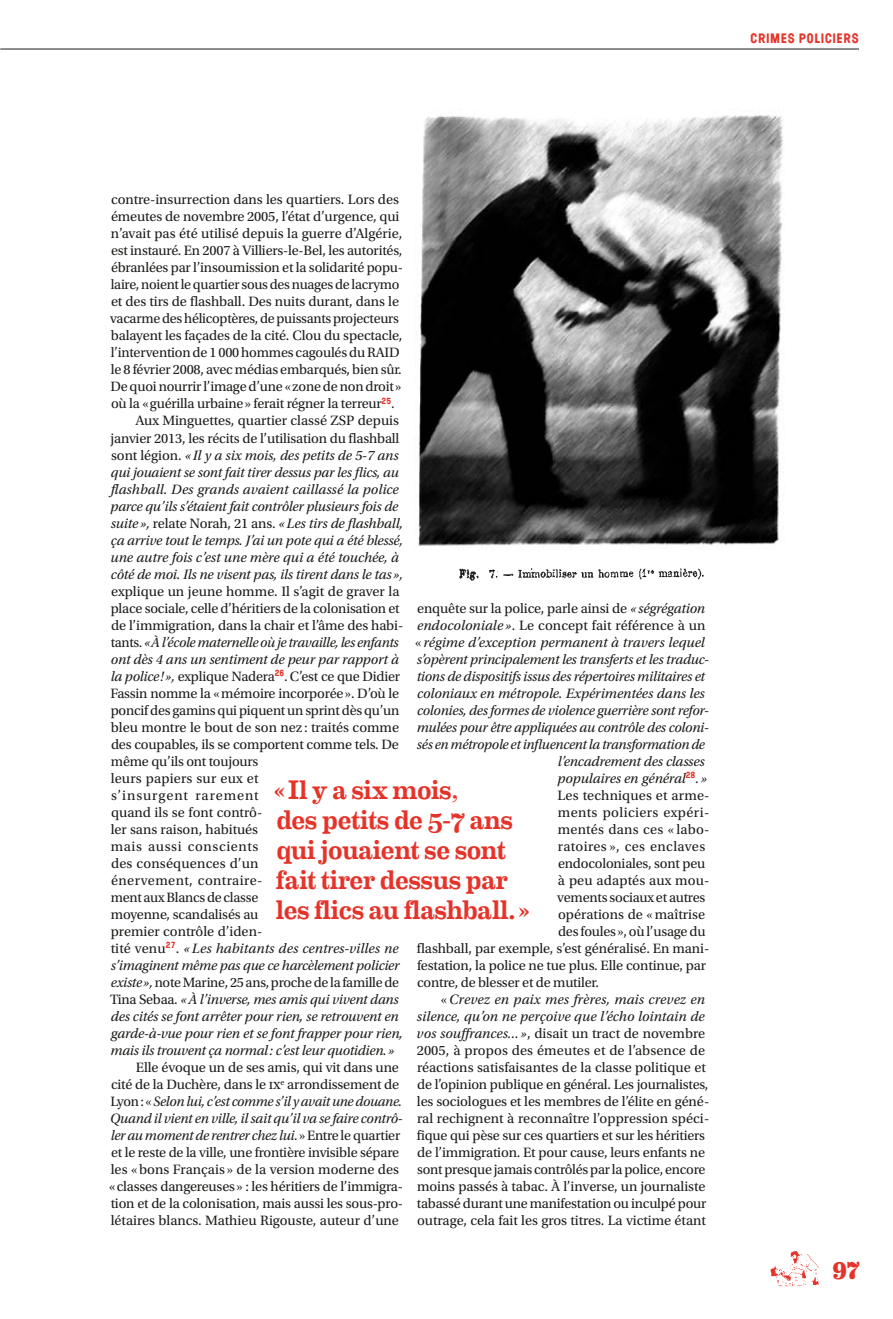
<style>
.page{position:relative;width:893px;height:1319px;background:#fff}
.page>*{position:absolute;margin:0;border:0;box-sizing:border-box;transform-origin:0 0}
.t1{font:500 27px/30px "Eames Century Modern";letter-spacing:-.015em;color:#e63329}
.t2{font:800 24px "Eames Century Modern";color:#e63329}
.t3{font:14.25px/17px "Utopia Std";letter-spacing:-.01em;color:#1d1d1b}
.t4{font:italic 14.25px "Utopia Std";letter-spacing:-.015em;color:#1d1d1b}
.t5{font:italic 14.25px "Utopia Std";letter-spacing:.005em;color:#1d1d1b}
.t6{font:14.25px "Utopia Std";letter-spacing:.025em;color:#1d1d1b}
.t7{font:italic 14.25px "Utopia Std";letter-spacing:.01em;color:#1d1d1b}
.t8{font:14.25px "Utopia Std";letter-spacing:.01em;color:#1d1d1b}
.t9{font:14.25px "Utopia Std";letter-spacing:.015em;color:#1d1d1b}
.t10{font:12.75px "Wilma Base";color:#e63329}
.s1{font-style:normal}
.s2{font-style:italic}
</style>
<div class="page">
<hr style="left:0;top:49px;width:859px;height:1px;background:#1d1d1b">
<img style="left:418px;top:115px;width:366px;height:431px">
<img style="left:770px;top:1251px;width:49px;height:36px">
<img style="left:459px;top:568px;width:245px;height:13px">
<p class="t10" style="left:750px;top:31px;width:9px">CRIMES</p>
<p class="t10" style="left:799px;top:31px;width:16px">POLICIERS</p>
<p class="t3" style="left:111px;top:191px;width:289px">contre-insurrection dans les quartiers. Lors des</p>
<p class="t3" style="left:111px;top:208px;width:290px">émeutes de novembre 2005, l’état d’urgence, qui</p>
<p class="t3" style="left:111px;top:225px;width:293px">n’avait pas été utilisé depuis la guerre d’Algérie,</p>
<p class="t3" style="left:111px;top:242px;width:293px">est instauré. En 2007 à Villiers-le-Bel, les autorités,</p>
<p class="t3" style="left:111px;top:259px;width:294px">ébranlées par l’insoumission et la solidarité popu-</p>
<p class="t3" style="left:111px;top:276px;width:290px">laire, noient le quartier sous des nuages de lacrymo</p>
<p class="t3" style="left:111px;top:293px;width:289px">et des tirs de flashball. Des nuits durant, dans le</p>
<p class="t3" style="left:110px;top:310px;width:290px">vacarme des hélicoptères, de puissants projecteurs</p>
<p class="t3" style="left:111px;top:327px;width:293px">balayent les façades de la cité. Clou du spectacle,</p>
<p class="t3" style="left:111px;top:344px;width:290px">l’intervention de 1 000 hommes cagoulés du RAID</p>
<p class="t3" style="left:111px;top:361px;width:293px">le 8 février 2008, avec médias embarqués, bien sûr.</p>
<p class="t3" style="left:110px;top:378px;width:293px">De quoi nourrir l’image d’une «zone de non droit»</p>
<p class="t3" style="left:111px;top:395px;width:285px">où la «guérilla urbaine» ferait régner la terreur<sup>25</sup>.</p>
<p class="t3" style="left:135px;top:412px;width:265px">Aux Minguettes, quartier classé ZSP depuis</p>
<p class="t3" style="left:111px;top:429px;width:290px">janvier 2013, les récits de l’utilisation du flashball</p>
<p class="t4" style="left:111px;top:447px;width:289px"><span class="s1">sont légion.</span> «Il y a six mois, des petits de 5-7 ans</p>
<p class="t4" style="left:111px;top:464px;width:289px">qui jouaient se sont fait tirer dessus par les flics, au</p>
<p class="t5" style="left:111px;top:481px;width:290px">flashball. Des grands avaient caillassé la police</p>
<p class="t4" style="left:111px;top:498px;width:289px">parce qu’ils s’étaient fait contrôler plusieurs fois de</p>
<p class="t4" style="left:111px;top:515px;width:294px">suite», <span class="s1">relate Norah, 21 ans.</span> «Les tirs de flashball,</p>
<p class="t4" style="left:111px;top:532px;width:293px">ça arrive tout le temps. J’ai un pote qui a été blessé,</p>
<p class="t4" style="left:110px;top:549px;width:290px">une autre fois c’est une mère qui a été touchée, à</p>
<p class="t4" style="left:111px;top:566px;width:294px">côté de moi. Ils ne visent pas, ils tirent dans le tas»,</p>
<p class="t3" style="left:110px;top:582px;width:295px">explique un jeune homme. Il s’agit de graver la place sociale, celle d’héritiers de la colonisation et de l’immigration, dans la chair et l’âme des habi&shy;tants. <span class="s2">«À l’école maternelle où je travaille, les enfants ont dès 4 ans un sentiment de peur par rapport à la police!»,</span> explique Nadera<sup>26</sup>. C’est ce que Didier Fassin nomme la «mémoire incorporée». D’où le poncif des gamins qui piquent un sprint dès qu’un bleu montre le bout de son nez : traités comme des coupables, ils se comportent comme tels. De même qu’ils ont toujours<br>leurs papiers sur eux et<br>s’insurgent rarement<br>quand ils se font contrô-<br>ler sans raison, habitués<br>mais aussi conscients<br>des conséquences d’un<br>énervement, contraire-<br>ment aux Blancs de classe<br>moyenne, scandalisés au<br>premier contrôle d’iden-<br>tité venu<sup>27</sup>. <span class="s2">« Les habitants des centres-villes ne s’imaginent même pas que ce harcèlement policier existe»,</span> note Marine, 25 ans, proche de la famille de Tina Sebaa. <span class="s2">«À l’inverse, mes amis qui vivent dans des cités se font arrêter pour rien, se retrouvent en garde-à-vue pour rien et se font frapper pour rien, mais ils trouvent ça normal: c’est leur quotidien.»</span></p>
<p class="t3" style="left:109px;top:1059px;width:296px;text-indent:27px">Elle évoque un de ses amis, qui vit dans une cité de la Duchère, dans le IX<sup>e</sup> arrondissement de Lyon: «<span class="s2">Selon lui, c’est comme s’il y avait une douane.<br>Quand il vient en ville, il sait qu’il va se faire contrô&shy;ler au moment de rentrer chez lui.</span>» Entre le quartier et le reste de la ville, une frontière invisible sépare les «bons Français » de la version moderne des «classes dangereuses» : les héritiers de l’immigra&shy;tion et de la colonisation, mais aussi les sous-pro&shy;létaires blancs. Mathieu Rigouste, auteur d’une</p>
<p class="t3" style="left:417px;top:599px;width:289px">enquête sur la police, parle ainsi de <span class="s2">« ségrégation</span></p>
<p class="t3" style="left:417px;top:616px;width:290px"><span class="s2">endocoloniale »</span>. Le concept fait référence à un</p>
<p class="t5" style="left:415px;top:634px;width:291px"><span class="s1">«</span> régime d’exception permanent à travers lequel</p>
<p class="t4" style="left:417px;top:651px;width:294px">s’opèrent principalement les transferts et les traduc-</p>
<p class="t4" style="left:417px;top:668px;width:290px">tions de dispositifs issus des répertoires militaires et</p>
<p class="t4" style="left:417px;top:685px;width:289px">coloniaux en métropole. Expérimentées dans les</p>
<p class="t4" style="left:417px;top:702px;width:293px">colonies, des formes de violence guerrière sont refor-</p>
<p class="t4" style="left:417px;top:719px;width:294px">mulées pour être appliquées au contrôle des coloni-</p>
<p class="t4" style="left:417px;top:736px;width:290px">sés en métropole et influencent la transformation de</p>
<p class="t4" style="left:558px;top:753px;width:149px">l’encadrement des classes</p>
<p class="t4" style="left:558px;top:770px;width:151px">populaires en général<sup>28</sup>. »</p>
<p class="t8" style="left:557px;top:787px;width:154px">Les techniques et arme-</p>
<p class="t6" style="left:558px;top:804px;width:153px">ments policiers expéri-</p>
<p class="t9" style="left:558px;top:821px;width:153px">mentés dans ces « labo-</p>
<p class="t6" style="left:558px;top:838px;width:149px">ratoires », ces enclaves</p>
<p class="t3" style="left:558px;top:855px;width:149px">endocoloniales, sont peu</p>
<p class="t3" style="left:558px;top:872px;width:153px">à peu adaptés aux mou-</p>
<p class="t3" style="left:557px;top:889px;width:150px">vements sociaux et autres</p>
<p class="t3" style="left:558px;top:906px;width:149px">opérations de «maîtrise</p>
<p class="t3" style="left:558px;top:923px;width:149px">des foules», où l’usage du</p>
<p class="t3" style="left:417px;top:940px;width:294px">flashball, par exemple, s’est généralisé. En mani-</p>
<p class="t3" style="left:417px;top:957px;width:291px">festation, la police ne tue plus. Elle continue, par</p>
<p class="t3" style="left:417px;top:974px;width:183px">contre, de blesser et de mutiler.</p>
<p class="t7" style="left:441px;top:991px;width:266px"><span class="s1">«</span>Crevez en paix mes frères, mais crevez en</p>
<p class="t4" style="left:417px;top:1008px;width:289px">silence, qu’on ne perçoive que l’écho lointain de</p>
<p class="t3" style="left:417px;top:1025px;width:290px"><span class="s2">vos souffrances... »</span>, disait un tract de novembre</p>
<p class="t3" style="left:417px;top:1042px;width:290px">2005, à propos des émeutes et de l’absence de</p>
<p class="t3" style="left:417px;top:1059px;width:290px">réactions satisfaisantes de la classe politique et</p>
<p class="t3" style="left:417px;top:1076px;width:293px">de l’opinion publique en général. Les journalistes,</p>
<p class="t3" style="left:417px;top:1093px;width:294px">les sociologues et les membres de l’élite en géné-</p>
<p class="t3" style="left:417px;top:1110px;width:294px">ral rechignent à reconnaître l’oppression spéci-</p>
<p class="t3" style="left:417px;top:1127px;width:290px">fique qui pèse sur ces quartiers et sur les héritiers</p>
<p class="t3" style="left:417px;top:1144px;width:289px">de l’immigration. Et pour cause, leurs enfants ne</p>
<p class="t3" style="left:417px;top:1161px;width:290px">sont presque jamais contrôlés par la police, encore</p>
<p class="t3" style="left:417px;top:1178px;width:290px">moins passés à tabac. À l’inverse, un journaliste</p>
<p class="t3" style="left:417px;top:1195px;width:291px">tabassé durant une manifestation ou inculpé pour</p>
<p class="t3" style="left:417px;top:1212px;width:290px">outrage, cela fait les gros titres. La victime étant</p>
<h1 class="t1" style="left:274px;top:772px;width:257px">« Il y a six mois,<br>des petits de 5-7 ans qui jouaient se sont fait tirer dessus par les flics au flashball. »</h1>
<h2 class="t2" style="left:832px;top:1249px;width:29px">97</h2>
</div>
